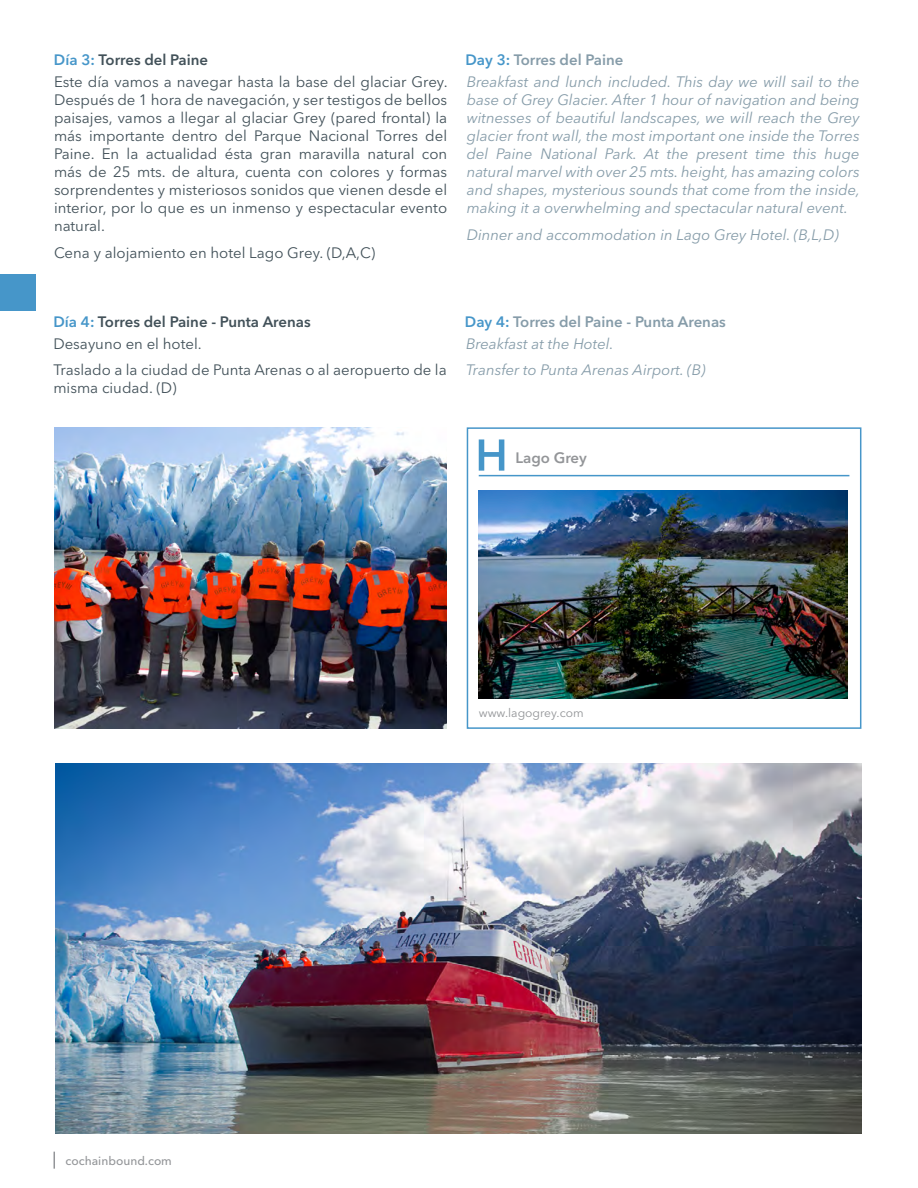
<style>
.page{position:relative;width:918px;height:1188px;background:#fff}
.page>*{position:absolute;margin:0;border:0;box-sizing:border-box;transform-origin:0 0}
.t1{font:15px/18px "Avenir Next LT Pro";color:#425159;text-align:justify}
.t2{font:italic 15px/18px "Avenir Next LT Pro";color:#869ca9;text-align:justify}
.t3{font:600 15px "Avenir Next LT Pro";color:#425159}
.t4{font:600 15px "Avenir Next LT Pro";color:#869ca9}
.t5{font:600 15px "Avenir Next LT Pro";color:#939598}
.t6{font:12px "Avenir Next LT Pro";color:#939598}
.t7{font:500 12px "Avenir Next LT Pro";color:#939598}
.s1{color:#4696c9}
</style>
<div class="page">
<div style="left:467px;top:427px;width:394px;height:302px;border:2px solid #4696c9"></div>
<svg style="left:479px;top:439px;width:25px;height:32px"></svg>
<hr style="left:479px;top:475px;width:370px;height:1px;background:#4696c9">
<img style="left:478px;top:490px;width:370px;height:209px">
<img style="left:54px;top:427px;width:393px;height:302px">
<img style="left:55px;top:764px;width:806px;height:369px">
<div style="left:0;top:275px;width:35px;height:36px;background:#4696c9"></div>
<svg style="left:54px;top:1152px;width:1px;height:17px"></svg>
<p class="t3" style="left:54px;top:51px;width:156px"><span class="s1">Día 3:</span> Torres del Paine</p>
<p class="t1" style="left:54px;top:73px;width:395px">Este día vamos a navegar hasta la base del glaciar Grey.<br>Después de 1 hora de navegación, y ser testigos de bellos paisajes, vamos a llegar al glaciar Grey (pared frontal) la más importante dentro del Parque Nacional Torres del Paine. En la actualidad ésta gran maravilla natural con más de 25 mts. de altura, cuenta con colores y formas sorprendentes y misteriosos sonidos que vienen desde el interior, por lo que es un inmenso y espectacular evento natural.</p>
<p class="t1" style="left:54px;top:244px;width:323px">Cena y alojamiento en hotel Lago Grey. (D,A,C)</p>
<p class="t4" style="left:466px;top:51px;width:159px"><span class="s1">Day 3:</span> Torres del Paine</p>
<p class="t2" style="left:467px;top:73px;width:395px">Breakfast and lunch included. This day we will sail to the base of Grey Glacier. After 1 hour of navigation and being witnesses of beautiful landscapes, we will reach the Grey glacier front wall, the most important one inside the Torres del Paine National Park. At the present time this huge natural marvel with over 25 mts. height, has amazing colors and shapes, mysterious sounds that come from the inside, making it a overwhelming and spectacular natural event.</p>
<p class="t2" style="left:467px;top:226px;width:374px">Dinner and accommodation in Lago Grey Hotel. (B,L,D)</p>
<p class="t3" style="left:53px;top:312px;width:259px"><span class="s1">Día 4:</span> Torres del Paine - Punta Arenas</p>
<p class="t1" style="left:53px;top:334px;width:150px">Desayuno en el hotel.</p>
<p class="t1" style="left:53px;top:361px;width:395px">Traslado a la ciudad de Punta Arenas o al aeropuerto de la misma ciudad. (D)</p>
<p class="t4" style="left:465px;top:312px;width:263px"><span class="s1">Day 4:</span> Torres del Paine - Punta Arenas</p>
<p class="t2" style="left:466px;top:334px;width:149px">Breakfast at the Hotel.</p>
<p class="t2" style="left:466px;top:361px;width:241px">Transfer to Punta Arenas Airport. (B)</p>
<p class="t5" style="left:515px;top:448px;width:73px">Lago Grey</p>
<p class="t6" style="left:479px;top:706px;width:106px">www.lagogrey.com</p>
<p class="t7" style="left:66px;top:1153px;width:108px">cochainbound.com</p>
</div>
